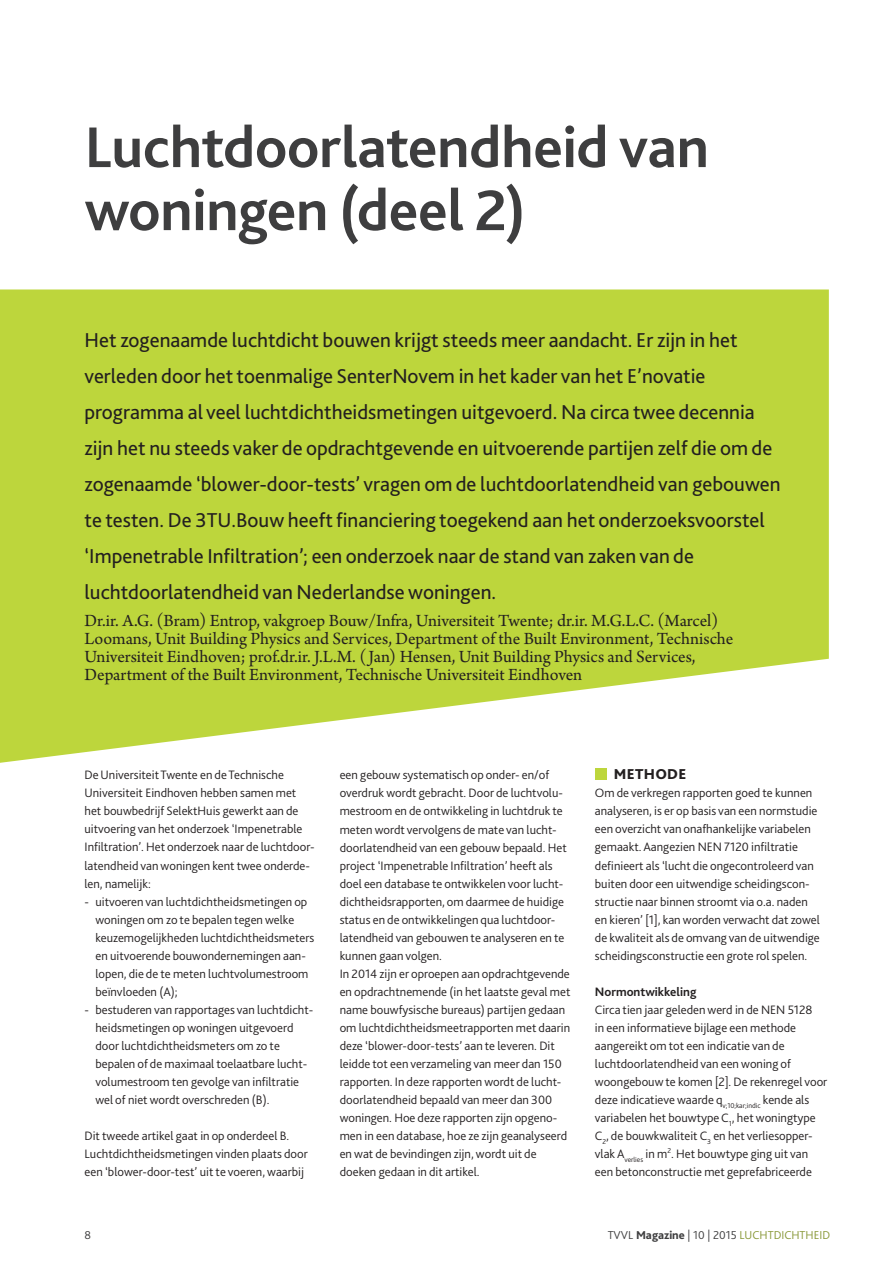
<style>
.page{position:relative;width:892px;height:1264px;background:#fff}
.page>*{position:absolute;margin:0;border:0;box-sizing:border-box;transform-origin:0 0}
.Kop{font:700 60px/63px "Bliss 2";letter-spacing:-.005em;color:#3e3e3f}
.Intro{font:21px/36px "Bliss 2";color:#231f20}
.Bijschrift_persoonsn{font:18px/18px "Arno Pro";color:#231f20}
.Bodykopje{font:800 15px "Bliss 2";letter-spacing:.02em;color:#231f20}
.Bodytekst{font:300 12.75px/18px "Bliss 2";color:#231f20}
.Bodytekst-2{font:700 12.75px "Bliss 2";color:#231f20}
.t1{font:300 12px "Bliss 2";color:#879735}
.t2{font:300 12px "Bliss 2";color:#3e3e3f}
.s1{color:#3e3e3f}
.s2{font-weight:800;color:#3e3e3f}
</style>
<div class="page">
<svg style="left:0;top:289px;width:829px;height:474px;background:#c4da51"></svg>
<div style="left:595px;top:768px;width:11px;height:11px;background:#bdd63c"></div>
<p class="Kop" style="left:85px;top:114px;width:626px">Luchtdoorlatendheid van woningen (deel 2)</p>
<p class="Intro" style="left:85px;top:322px;width:697px">Het zogenaamde luchtdicht bouwen krijgt steeds meer aandacht. Er zijn in het verleden door het toenmalige SenterNovem in het kader van het E’novatie programma al veel luchtdichtheidsmetingen uitgevoerd. Na circa twee decennia zijn het nu steeds vaker de opdrachtgevende en uitvoerende partijen zelf die om de zogenaamde ‘blower-door-tests’ vragen om de luchtdoorlatendheid van gebouwen te testen. De 3TU.Bouw heeft financiering toegekend aan het onderzoeksvoorstel ‘Impenetrable Infiltration’; een onderzoek naar de stand van zaken van de luchtdoorlatendheid van Nederlandse woningen.</p>
<p class="Bijschrift_persoonsn" style="left:85px;top:613px;width:650px">Dr.ir. A.G. (Bram) Entrop, vakgroep Bouw/Infra, Universiteit Twente; dr.ir. M.G.L.C. (Marcel)<br>Loomans, Unit Building Physics and Services, Department of the Built Environment, Technische<br>Universiteit Eindhoven; prof.dr.ir. J.L.M. ( Jan) Hensen, Unit Building Physics and Services,</p>
<p class="Bijschrift_persoonsn" style="left:85px;top:667px;width:499px">Department of the Built Environment, Technische Universiteit Eindhoven</p>
<p class="Bodytekst" style="left:85px;top:765px;width:232px">De Universiteit Twente en de Technische Universiteit Eindhoven hebben samen met het bouwbedrijf SelektHuis gewerkt aan de uitvoering van het onderzoek ‘Impenetrable Infiltration’. Het onderzoek naar de luchtdoor&shy;latendheid van woningen kent twee onderde&shy;len, namelijk:</p>
<p class="Bodytekst" style="left:95px;top:891px;width:220px;text-indent:-11px">- uitvoeren van luchtdichtheidsmetingen op woningen om zo te bepalen tegen welke keuzemogelijkheden luchtdichtheidsmeters en uitvoerende bouwondernemingen aan&shy;lopen, die de te meten luchtvolumestroom beïnvloeden (A);</p>
<p class="Bodytekst" style="left:95px;top:999px;width:219px;text-indent:-11px">- bestuderen van rapportages van luchtdicht&shy;heidsmetingen op woningen uitgevoerd door luchtdichtheidsmeters om zo te bepalen of de maximaal toelaatbare lucht&shy;volumestroom ten gevolge van infiltratie wel of niet wordt overschreden (B).</p>
<p class="Bodytekst" style="left:85px;top:1125px;width:225px">Dit tweede artikel gaat in op onderdeel B.<br>Luchtdichtheidsmetingen vinden plaats door een ‘blower-door-test’ uit te voeren, waarbij</p>
<p class="Bodytekst" style="left:340px;top:765px;width:229px">een gebouw systematisch op onder- en/of overdruk wordt gebracht. Door de luchtvolu&shy;mestroom en de ontwikkeling in luchtdruk te meten wordt vervolgens de mate van lucht&shy;doorlatendheid van een gebouw bepaald. Het project ‘Impenetrable Infiltration’ heeft als doel een database te ontwikkelen voor lucht&shy;dichtheidsrapporten, om daarmee de huidige status en de ontwikkelingen qua luchtdoor&shy;latendheid van gebouwen te analyseren en te kunnen gaan volgen.</p>
<p class="Bodytekst" style="left:340px;top:964px;width:232px">In 2014 zijn er oproepen aan opdrachtgevende en opdrachtnemende (in het laatste geval met name bouwfysische bureaus) partijen gedaan om luchtdichtheidsmeetrapporten met daarin deze ‘blower-door-tests’ aan te leveren. Dit leidde tot een verzameling van meer dan 150 rapporten. In deze rapporten wordt de lucht&shy;doorlatendheid bepaald van meer dan 300 woningen. Hoe deze rapporten zijn opgeno&shy;men in een database, hoe ze zijn geanalyseerd en wat de bevindingen zijn, wordt uit de doeken gedaan in dit artikel.</p>
<p class="Bodykopje" style="left:614px;top:765px;width:74px">METHODE</p>
<p class="Bodytekst" style="left:595px;top:783px;width:226px">Om de verkregen rapporten goed te kunnen analyseren, is er op basis van een normstudie een overzicht van onafhankelijke variabelen gemaakt. Aangezien NEN 7120 infiltratie definieert als ‘lucht die ongecontroleerd van buiten door een uitwendige scheidingscon&shy;structie naar binnen stroomt via o.a. naden en kieren’ [1], kan worden verwacht dat zowel de kwaliteit als de omvang van de uitwendige scheidingsconstructie een grote rol spelen.</p>
<p class="Bodytekst-2" style="left:595px;top:983px;width:103px">Normontwikkeling</p>
<p class="Bodytekst" style="left:595px;top:999px;width:234px">Circa tien jaar geleden werd in de NEN 5128<br>in een informatieve bijlage een methode aangereikt om tot een indicatie van de luchtdoorlatendheid van een woning of woongebouw te komen [2]. De rekenregel voor deze indicatieve waarde q<sub>v;10;kar;indic</sub> kende als variabelen het bouwtype C<sub>1</sub>, het woningtype C<sub>2</sub>, de bouwkwaliteit C<sub>3</sub> en het verliesopper&shy;vlak A<sub>verlies</sub> in m<sup>2</sup>. Het bouwtype ging uit van een betonconstructie met geprefabriceerde</p>
<p class="t2" style="left:85px;top:1227px;width:8px">8</p>
<p class="t1" style="left:607px;top:1227px;width:224px"><span class="s1">TVVL</span> <span class="s2">Magazine</span> <span class="s1">| 10 | 2015</span> LUCHTDICHTHEID</p>
</div>
